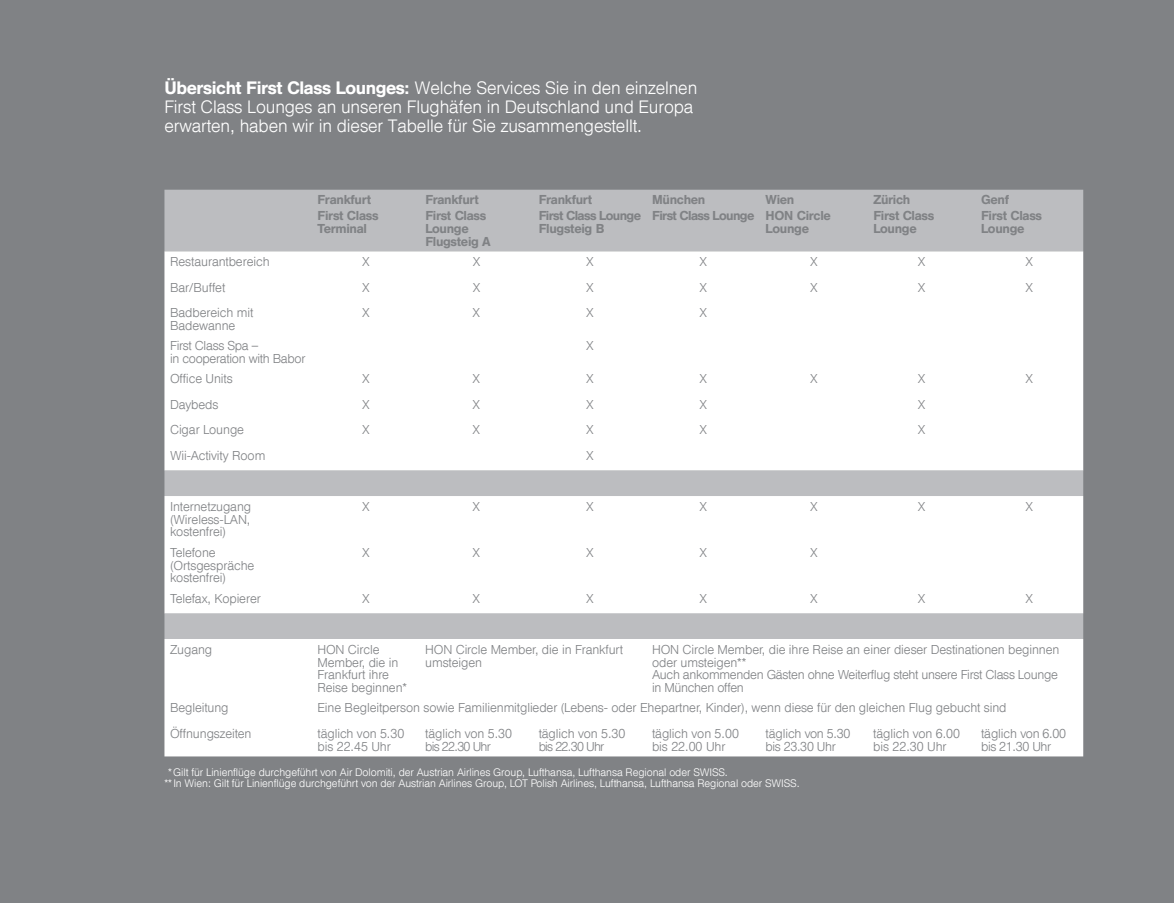
<style>
.page{position:relative;width:1174px;height:903px;background:#808285}
.page>*{position:absolute;margin:0;border:0;box-sizing:border-box;transform-origin:0 0}
.t1{font:300 17.8px/19.2px "Helvetica DLHCGH";color:#fff}
.t2{font:300 12.8px/12.8px "Helvetica DLHCGH";color:#808285}
.t3{font:500 12.8px/15.6px "Helvetica DLHCGH";color:#808285}
.t4{font:300 12.8px/12.8px "Helvetica DLHCGH";letter-spacing:-.02em;color:#808285}
.t5{font:500 12.8px/15.6px "Helvetica DLHCGH";letter-spacing:-.025em;color:#808285}
.t6{font:300 10.8px/10.6px "Helvetica DLHCGH";color:#fff}
.s1{font-weight:500}
</style>
<div class="page">
<div style="left:164px;top:190px;width:919px;height:61px;background:#bcbdc0"></div>
<svg style="left:164px;top:251px;width:919px;height:505px;background:#f8f8f8"></svg>
<h1 class="t1" style="left:164px;top:78px;width:534px"><span class="s1">Übersicht First Class Lounges:</span> Welche Services Sie in den einzelnen<br>First Class Lounges an unseren Flughäfen in Deutschland und Europa erwarten, haben wir in dieser Tabelle für Sie zusammengestellt.</h1>
<p class="t3" style="left:317px;top:192px;width:62px">Frankfurt<br>First Class</p>
<p class="t3" style="left:317px;top:221px;width:51px">Terminal</p>
<p class="t3" style="left:425px;top:192px;width:62px">Frankfurt<br>First Class</p>
<p class="t3" style="left:425px;top:222px;width:67px;line-height:12.8px">Lounge<br>Flugsteig A</p>
<p class="t5" style="left:539px;top:192px;width:103px">Frankfurt<br>First Class Lounge</p>
<p class="t3" style="left:539px;top:221px;width:67px">Flugsteig B</p>
<p class="t5" style="left:652px;top:192px;width:103px">München<br>First Class Lounge</p>
<p class="t3" style="left:765px;top:192px;width:66px">Wien<br>HON Circle</p>
<p class="t3" style="left:765px;top:221px;width:45px">Lounge</p>
<p class="t3" style="left:873px;top:192px;width:62px">Zürich<br>First Class</p>
<p class="t3" style="left:873px;top:221px;width:45px">Lounge</p>
<p class="t3" style="left:981px;top:192px;width:62px">Genf<br>First Class</p>
<p class="t3" style="left:981px;top:221px;width:45px">Lounge</p>
<p class="t2" style="left:170px;top:255px;width:101px">Restaurantbereich</p>
<p class="t2" style="left:362px;top:255px;width:9px">X</p>
<p class="t2" style="left:473px;top:255px;width:9px">X</p>
<p class="t2" style="left:586px;top:255px;width:9px">X</p>
<p class="t2" style="left:699px;top:255px;width:9px">X</p>
<p class="t2" style="left:810px;top:255px;width:9px">X</p>
<p class="t2" style="left:918px;top:255px;width:9px">X</p>
<p class="t2" style="left:1025px;top:255px;width:9px">X</p>
<p class="t2" style="left:170px;top:281px;width:57px">Bar/Buffet</p>
<p class="t2" style="left:362px;top:281px;width:9px">X</p>
<p class="t2" style="left:472px;top:281px;width:9px">X</p>
<p class="t2" style="left:586px;top:281px;width:9px">X</p>
<p class="t2" style="left:699px;top:281px;width:9px">X</p>
<p class="t2" style="left:810px;top:281px;width:9px">X</p>
<p class="t2" style="left:918px;top:281px;width:9px">X</p>
<p class="t2" style="left:1025px;top:281px;width:9px">X</p>
<p class="t2" style="left:170px;top:306px;width:85px">Badbereich mit<br>Badewanne</p>
<p class="t2" style="left:362px;top:306px;width:9px">X</p>
<p class="t2" style="left:472px;top:306px;width:9px">X</p>
<p class="t2" style="left:586px;top:306px;width:9px">X</p>
<p class="t2" style="left:699px;top:306px;width:9px">X</p>
<p class="t2" style="left:170px;top:340px;width:137px">First Class Spa –<br>in cooperation with Babor</p>
<p class="t2" style="left:586px;top:340px;width:9px">X</p>
<p class="t2" style="left:170px;top:373px;width:64px">Office Units</p>
<p class="t2" style="left:362px;top:373px;width:9px">X</p>
<p class="t2" style="left:472px;top:373px;width:9px">X</p>
<p class="t2" style="left:586px;top:373px;width:9px">X</p>
<p class="t2" style="left:699px;top:373px;width:9px">X</p>
<p class="t2" style="left:810px;top:373px;width:9px">X</p>
<p class="t2" style="left:918px;top:373px;width:9px">X</p>
<p class="t2" style="left:1025px;top:373px;width:9px">X</p>
<p class="t2" style="left:170px;top:398px;width:50px">Daybeds</p>
<p class="t2" style="left:362px;top:398px;width:9px">X</p>
<p class="t2" style="left:472px;top:398px;width:9px">X</p>
<p class="t2" style="left:586px;top:398px;width:9px">X</p>
<p class="t2" style="left:699px;top:398px;width:9px">X</p>
<p class="t2" style="left:917px;top:398px;width:9px">X</p>
<p class="t2" style="left:170px;top:424px;width:75px">Cigar Lounge</p>
<p class="t2" style="left:362px;top:424px;width:9px">X</p>
<p class="t2" style="left:472px;top:424px;width:9px">X</p>
<p class="t2" style="left:586px;top:424px;width:9px">X</p>
<p class="t2" style="left:699px;top:424px;width:9px">X</p>
<p class="t2" style="left:917px;top:424px;width:9px">X</p>
<p class="t2" style="left:170px;top:449px;width:97px">Wii-Activity Room</p>
<p class="t2" style="left:586px;top:449px;width:9px">X</p>
<p class="t2" style="left:170px;top:500px;width:83px;text-align:justify">Internetzugang (Wireless-LAN, kostenfrei)</p>
<p class="t2" style="left:362px;top:500px;width:9px">X</p>
<p class="t2" style="left:472px;top:500px;width:9px">X</p>
<p class="t2" style="left:586px;top:500px;width:9px">X</p>
<p class="t2" style="left:699px;top:500px;width:9px">X</p>
<p class="t2" style="left:810px;top:500px;width:9px">X</p>
<p class="t2" style="left:917px;top:500px;width:9px">X</p>
<p class="t2" style="left:1025px;top:500px;width:9px">X</p>
<p class="t2" style="left:170px;top:546px;width:86px">Telefone (Ortsgespräche kostenfrei)</p>
<p class="t2" style="left:362px;top:546px;width:9px">X</p>
<p class="t2" style="left:472px;top:546px;width:9px">X</p>
<p class="t2" style="left:586px;top:546px;width:9px">X</p>
<p class="t2" style="left:699px;top:546px;width:9px">X</p>
<p class="t2" style="left:810px;top:546px;width:9px">X</p>
<p class="t2" style="left:170px;top:592px;width:92px">Telefax, Kopierer</p>
<p class="t2" style="left:362px;top:592px;width:9px">X</p>
<p class="t2" style="left:472px;top:592px;width:9px">X</p>
<p class="t2" style="left:586px;top:592px;width:9px">X</p>
<p class="t2" style="left:699px;top:592px;width:9px">X</p>
<p class="t2" style="left:810px;top:592px;width:9px">X</p>
<p class="t2" style="left:917px;top:592px;width:9px">X</p>
<p class="t2" style="left:1025px;top:592px;width:9px">X</p>
<p class="t2" style="left:170px;top:643px;width:44px">Zugang</p>
<p class="t2" style="left:317px;top:643px;width:91px">HON Circle<br>Member, die in<br>Frankfurt ihre<br>Reise beginnen*</p>
<p class="t2" style="left:425px;top:643px;width:199px">HON Circle Member, die in Frankfurt umsteigen</p>
<p class="t2" style="left:652px;top:643px;width:409px">HON Circle Member, die ihre Reise an einer dieser Destinationen beginnen oder umsteigen**<br>Auch ankommenden Gästen ohne Weiterflug steht unsere First Class Lounge in München offen</p>
<p class="t2" style="left:170px;top:702px;width:60px">Begleitung</p>
<p class="t2" style="left:317px;top:702px;width:690px">Eine Begleitperson sowie Familienmitglieder (Lebens- oder Ehepartner, Kinder), wenn diese für den gleichen Flug gebucht sind</p>
<p class="t2" style="left:170px;top:727px;width:83px">Öffnungszeiten</p>
<p class="t2" style="left:317px;top:727px;width:88px">täglich von 5.30 bis 22.45 Uhr</p>
<p class="t2" style="left:425px;top:727px;width:88px">täglich von 5.30 bis 22.30 Uhr</p>
<p class="t2" style="left:538px;top:727px;width:88px">täglich von 5.30 bis 22.30 Uhr</p>
<p class="t2" style="left:652px;top:727px;width:88px">täglich von 5.00 bis 22.00 Uhr</p>
<p class="t4" style="left:765px;top:727px;width:86px">täglich von 5.30 bis 23.30 Uhr</p>
<p class="t2" style="left:873px;top:727px;width:88px">täglich von 6.00 bis 22.30 Uhr</p>
<p class="t4" style="left:981px;top:727px;width:87px">täglich von 6.00 bis 21.30 Uhr</p>
<p class="t6" style="left:164px;top:767px;width:636px;text-indent:4px">*Gilt für Linienflüge durchgeführt von Air Dolomiti, der Austrian Airlines Group, Lufthansa, Lufthansa Regional oder SWISS.<br>**In Wien: Gilt für Linienflüge durchgeführt von der Austrian Airlines Group, LOT Polish Airlines, Lufthansa, Lufthansa Regional oder SWISS.</p>
</div>
